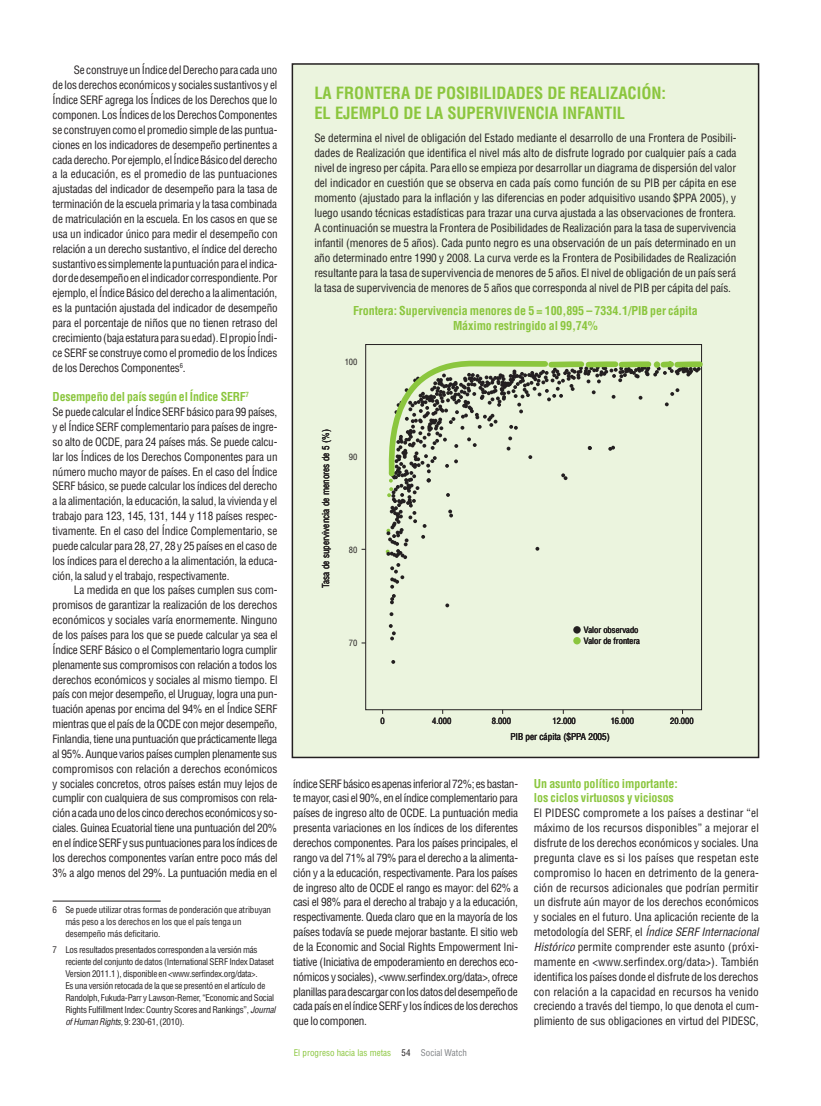
<style>
.page{position:relative;width:821px;height:1106px;background:#fff}
.page>*{position:absolute;margin:0;border:0;box-sizing:border-box;transform-origin:0 0}
.t1{font:700 condensed 16.5px/19.8px "Helvetica";color:#8bc63e}
.t2{font:700 condensed 12px/14.9px "Helvetica";letter-spacing:-.01em;color:#8bc63e}
.t3{font:condensed 11.25px/14.9px "Helvetica";letter-spacing:-.02em;color:#231f20;text-align:justify}
.t4{font:condensed 9.15px "Helvetica";color:#231f20}
.t5{font:condensed 9px/12px "Helvetica";letter-spacing:-.03em;color:#231f20}
.t6{font:condensed 9px/12px "Helvetica";letter-spacing:-.01em;color:#231f20}
.t7{font:condensed 9px "Helvetica";color:#8bc63e}
.t8{font:condensed 8.55px "Helvetica";color:#231f20}
.s1{font-style:italic}
.s2{color:#231f20}
.s3{color:#808285}
</style>
<div class="page">
<hr style="left:53px;top:900px;width:108px;height:1px;background:#231f20">
<div style="left:292px;top:64px;width:466px;height:693px;background:#ebf4de"></div>
<div style="left:292px;top:63px;width:467px;height:695px;border:2px solid #231f20"></div>
<svg style="left:391px;top:660px;width:4px;height:4px"></svg>
<svg style="left:389px;top:624px;width:7px;height:16px"></svg>
<svg style="left:389px;top:612px;width:4px;height:4px"></svg>
<svg style="left:445px;top:603px;width:4px;height:4px"></svg>
<svg style="left:390px;top:594px;width:6px;height:10px"></svg>
<div style="left:573px;top:626px;width:7px;height:7px;background:#231f20;border-radius:50%"></div>
<div style="left:573px;top:637px;width:7px;height:7px;background:#8bc63e;border-radius:50%"></div>
<svg style="left:385px;top:358px;width:318px;height:230px"></svg>
<div style="left:654px;top:361px;width:6px;height:7px;background:#8bc63e;border-radius:50%"></div>
<p class="t3" style="left:53px;top:63px;width:226px;text-indent:21px">Se construye un Índice del Derecho para cada uno de los derechos económicos y sociales sustantivos y el Índice SERF agrega los Índices de los Derechos que lo componen. Los Índices de los Derechos Componentes se construyen como el promedio simple de las puntua&shy;ciones en los indicadores de desempeño pertinentes a cada derecho. Por ejemplo, el Índice Básico del derecho a la educación, es el promedio de las puntuaciones ajustadas del indicador de desempeño para la tasa de terminación de la escuela primaria y la tasa combinada de matriculación en la escuela. En los casos en que se usa un indicador único para medir el desempeño con relación a un derecho sustantivo, el índice del derecho sustantivo es simplemente la puntuación para el indica&shy;dor de desempeño en el indicador correspondiente. Por ejemplo, el Índice Básico del derecho a la alimentación, es la puntación ajustada del indicador de desempeño para el porcentaje de niños que no tienen retraso del crecimiento (baja estatura para su edad). El propio Índi&shy;ce SERF se construye como el promedio de los Índices de los Derechos Componentes<sup>6</sup>.</p>
<p class="t2" style="left:53px;top:389px;width:198px">Desempeño del país según el Índice SERF<sup>7</sup></p>
<p class="t3" style="left:53px;top:404px;width:226px">Se puede calcular el Índice SERF básico para 99 países, y el Índice SERF complementario para países de ingre&shy;so alto de OCDE, para 24 países más. Se puede calcu&shy;lar los Índices de los Derechos Componentes para un número mucho mayor de países. En el caso del Índice SERF básico, se puede calcular los índices del derecho a la alimentación, la educación, la salud, la vivienda y el trabajo para 123, 145, 131, 144 y 118 países respec&shy;tivamente. En el caso del Índice Complementario, se puede calcular para 28, 27, 28 y 25 países en el caso de los índices para el derecho a la alimentación, la educa&shy;ción, la salud y el trabajo, respectivamente.</p>
<p class="t3" style="left:53px;top:582px;width:226px;text-indent:21px">La medida en que los países cumplen sus com&shy;promisos de garantizar la realización de los derechos económicos y sociales varía enormemente. Ninguno de los países para los que se puede calcular ya sea el Índice SERF Básico o el Complementario logra cumplir plenamente sus compromisos con relación a todos los derechos económicos y sociales al mismo tiempo. El país con mejor desempeño, el Uruguay, logra una pun&shy;tuación apenas por encima del 94% en el Índice SERF mientras que el país de la OCDE con mejor desempeño, Finlandia, tiene una puntuación que prácticamente llega al 95%. Aunque varios países cumplen plenamente sus compromisos con relación a derechos económicos y sociales concretos, otros países están muy lejos de cumplir con cualquiera de sus compromisos con rela&shy;ción a cada uno de los cinco derechos económicos y so&shy;ciales. Guinea Ecuatorial tiene una puntuación del 20% en el índice SERF y sus puntuaciones para los índices de los derechos componentes varían entre poco más del 3% a algo menos del 29%. La puntuación media en el</p>
<p class="t6" style="left:65px;top:903px;width:207px;text-indent:-13px">6 Se puede utilizar otras formas de ponderación que atribuyan más peso a los derechos en los que el país tenga un desempeño más deficitario.</p>
<p class="t5" style="left:65px;top:943px;width:212px;text-indent:-13px">7 Los resultados presentados corresponden a la versión más reciente del conjunto de datos (International SERF Index Dataset Version 2011.1 ), disponible en &lt;www.serfindex.org/data&gt;.<br>Es una versión retocada de la que se presentó en el artículo de Randolph, Fukuda-Parr y Lawson-Remer, “Economic and Social Rights Fulfillment Index: Country Scores and Rankings”, <span class="s1">Journal ofHuman Rights,</span> 9: 230-61, (2010).</p>
<h1 class="t1" style="left:314px;top:83px;width:353px;text-indent:182px">dades de Realizaci ón: el ejemplo de la supervivenci</h1>
<h1 class="t1" style="left:314px;top:83px;width:158px">La Frontera de Posibili</h1>
<h1 class="t1" style="left:549px;top:102px;width:70px">a infantil</h1>
<p class="t3" style="left:314px;top:130px;width:424px">Se determina el nivel de obligación del Estado mediante el desarrollo de una Frontera de Posibili&shy;dades de Realización que identifica el nivel más alto de disfrute logrado por cualquier país a cada nivel de ingreso per cápita. Para ello se empieza por desarrollar un diagrama de dispersión del valor del indicador en cuestión que se observa en cada país como función de su PIB per cápita en ese momento (ajustado para la inflación y las diferencias en poder adquisitivo usando $PPA 2005), y luego usando técnicas estadísticas para trazar una curva ajustada a las observaciones de frontera.<br>A continuación se muestra la Frontera de Posibilidades de Realización para la tasa de supervivencia infantil (menores de 5 años). Cada punto negro es una observación de un país determinado en un año determinado entre 1990 y 2008. La curva verde es la Frontera de Posibilidades de Realización resultante para la tasa de supervivencia de menores de 5 años. El nivel de obligación de un país será la tasa de supervivencia de menores de 5 años que corresponda al nivel de PIB per cápita del país.</p>
<p class="t2" style="left:353px;top:303px;width:346px;text-align:center">Frontera: Supervivencia menores de 5 = 100,895 – 7334.1/PIB per cápita<br>Máximo restringido al 99,74%</p>
<p class="t8" style="left:345px;top:357px;width:14px">100</p>
<p class="t4" style="left:320px;top:588px;width:160px;rotate:-90deg">Tasa de supervivencia de menores de 5 (%)</p>
<p class="t8" style="left:349px;top:451px;width:10px">90</p>
<p class="t8" style="left:349px;top:544px;width:10px">80</p>
<p class="t8" style="left:349px;top:637px;width:10px">70</p>
<p class="t8" style="left:584px;top:624px;width:56px">Valor observado</p>
<p class="t8" style="left:584px;top:635px;width:58px">Valor de frontera</p>
<p class="t8" style="left:380px;top:715px;width:6px">0</p>
<p class="t8" style="left:432px;top:715px;width:21px">4.000</p>
<p class="t8" style="left:492px;top:715px;width:21px">8.000</p>
<p class="t8" style="left:552px;top:715px;width:25px">12.000</p>
<p class="t8" style="left:610px;top:715px;width:25px">16.000</p>
<p class="t8" style="left:670px;top:715px;width:25px">20.000</p>
<p class="t4" style="left:510px;top:730px;width:101px">PIB per cápita ($PPA 2005)</p>
<p class="t3" style="left:293px;top:775px;width:227px">índice SERF básico es apenas inferior al 72%; es bastan&shy;te mayor, casi el 90%, en el índice complementario para países de ingreso alto de OCDE. La puntuación media presenta variaciones en los índices de los diferentes derechos componentes. Para los países principales, el rango va del 71% al 79% para el derecho a la alimenta&shy;ción y a la educación, respectivamente. Para los países de ingreso alto de OCDE el rango es mayor: del 62% a casi el 98% para el derecho al trabajo y a la educación, respectivamente. Queda claro que en la mayoría de los países todavía se puede mejorar bastante. El sitio web de la Economic and Social Rights Empowerment Ini&shy;tiative (Iniciativa de empoderamiento en derechos eco&shy;nómicos y sociales), &lt;www.serfindex.org/data&gt;, ofrece planillas para descargar con los datos del desempeño de cada país en el índice SERF y los índices de los derechos que lo componen.</p>
<p class="t2" style="left:534px;top:775px;width:145px">Un asunto político importante: los ciclos virtuosos y viciosos</p>
<p class="t3" style="left:534px;top:805px;width:227px">El PIDESC compromete a los países a destinar “el máximo de los recursos disponibles” a mejorar el disfrute de los derechos económicos y sociales. Una pregunta clave es si los países que respetan este compromiso lo hacen en detrimento de la genera&shy;ción de recursos adicionales que podrían permitir un disfrute aún mayor de los derechos económicos y sociales en el futuro. Una aplicación reciente de la metodología del SERF, el <span class="s1">Índice SERF Internacional Histórico</span> permite comprender este asunto (próxi&shy;mamente en &lt;www.serfindex.org/data&gt;). También identifica los países donde el disfrute de los derechos con relación a la capacidad en recursos ha venido creciendo a través del tiempo, lo que denota el cum&shy;plimiento de sus obligaciones en virtud del PIDESC,</p>
<p class="t7" style="left:294px;top:1047px;width:175px">El progreso hacia las metas <span class="s2">54</span> <span class="s3">Social Watch</span></p>
</div>
